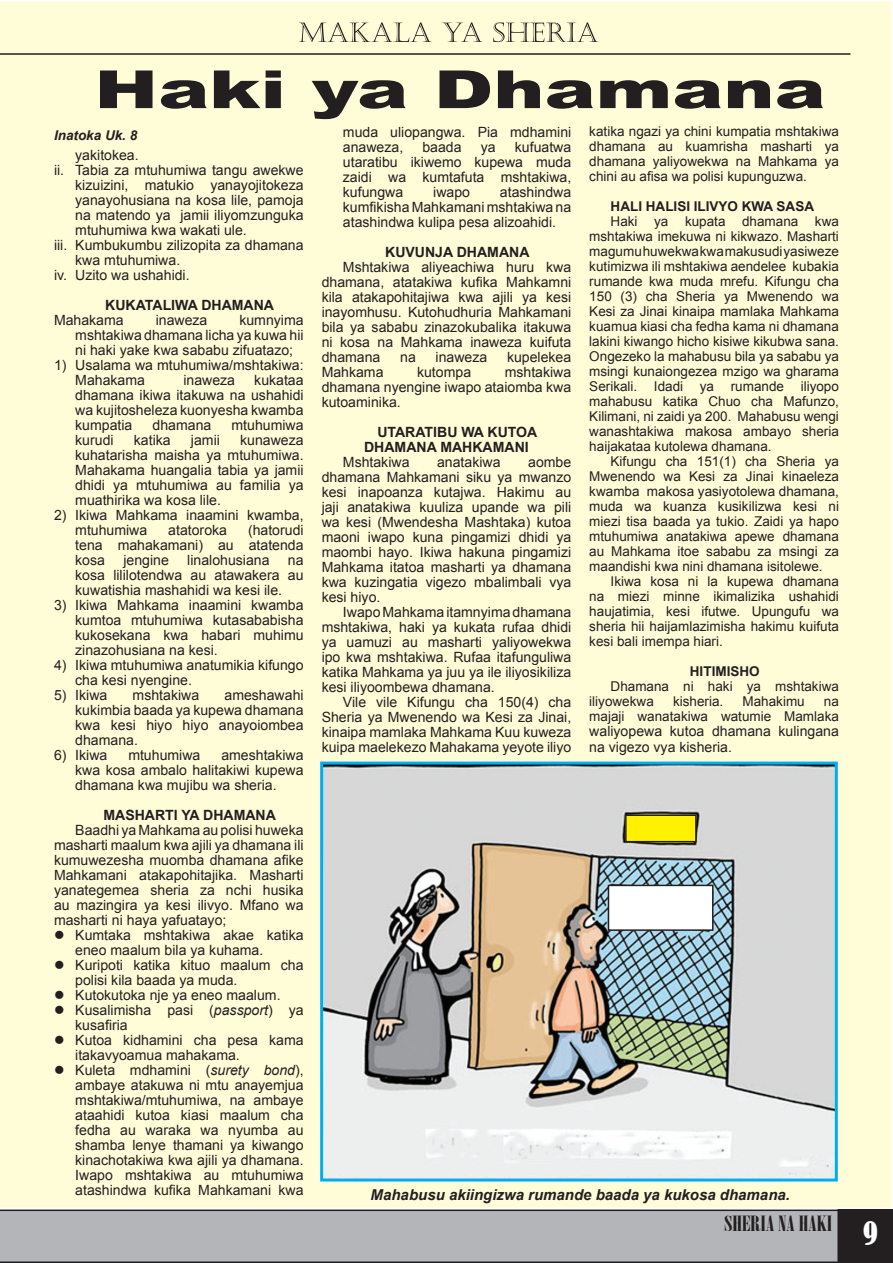
<style>
.page{position:relative;width:893px;height:1263px;background:#fff}
.page>*{position:absolute;margin:0;border:0;box-sizing:border-box;transform-origin:0 0}
.t1{font:900 52.5px "Arial";color:#231f20;scale:1.46 1}
.t2{font:condensed 30px "Bernard";color:#fff}
.t3{font:21px "Onyx";color:#231f20;scale:1.3 1}
.t4{font:italic 700 15px "Arial";color:#231f20}
.t5{font:14.1px/15px "Arial";color:#231f20;text-align:justify}
.t6{font:700 14.1px/15px "Arial";color:#231f20}
.t7{font:13.5px/15px "Arial";color:#231f20;text-align:justify}
.t8{font:700 13.5px "Arial";color:#231f20}
.t9{font:italic 700 13.5px "Arial";color:#231f20}
.s1{font-style:italic}
</style>
<div class="page">
<svg style="left:0;top:1209px;width:837px;height:54px;background:#acadb0"></svg>
<div style="left:837px;top:1209px;width:56px;height:54px;background:#231f20"></div>
<div style="left:0;top:1px;width:892px;height:1207px;background:#fffcd8"></div>
<hr style="left:0;top:53px;width:850px;height:2px;background:#231f20">
<svg style="left:299px;top:22px;width:299px;height:20px;background:#dad7b9"></svg>
<img style="left:324px;top:765px;width:510px;height:412px">
<div style="left:320px;top:761px;width:518px;height:420px;border:3px solid #00aeef"></div>
<div style="left:608px;top:885px;width:105px;height:45px;background:#fff"></div>
<div style="left:608px;top:885px;width:105px;height:46px;border:2px solid #231f20"></div>
<div style="left:626px;top:815px;width:70px;height:27px;background:#fff101"></div>
<div style="left:625px;top:814px;width:72px;height:28px;border:2px solid #231f20"></div>
<h1 class="t1" style="left:94px;top:51px;width:502px">Haki ya Dhamana</h1>
<p class="t5" style="left:75px;top:147px;width:65px">yakitokea.</p>
<p class="t5" style="left:54px;top:162px;width:251px">ii. Tabia za mtuhumiwa tangu awekwe</p>
<p class="t5" style="left:75px;top:177px;width:230px">kizuizini, matukio yanayojitokeza</p>
<p class="t5" style="left:75px;top:192px;width:230px">yanayohusiana na kosa lile, pamoja</p>
<p class="t5" style="left:75px;top:207px;width:230px">na matendo ya jamii iliyomzunguka</p>
<p class="t5" style="left:75px;top:222px;width:173px">mtuhumiwa kwa wakati ule.</p>
<p class="t5" style="left:54px;top:237px;width:251px">iii. Kumbukumbu zilizopita za dhamana</p>
<p class="t5" style="left:75px;top:252px;width:106px">kwa mtuhumiwa.</p>
<p class="t5" style="left:54px;top:267px;width:137px">iv. Uzito wa ushahidi.</p>
<p class="t6" style="left:105px;top:298px;width:170px">KUKATALIWA DHAMANA</p>
<p class="t5" style="left:54px;top:312px;width:71px">Mahakama</p>
<p class="t5" style="left:156px;top:312px;width:53px">inaweza</p>
<p class="t7" style="left:589px;top:124px;width:251px">katika ngazi ya chini kumpatia mshtakiwa dhamana au kuamrisha masharti ya dhamana yaliyowekwa na Mahkama ya chini au afisa wa polisi kupunguzwa.</p>
<p class="t8" style="left:611px;top:198px;width:205px">HALI HALISI ILIVYO KWA SASA</p>
<p class="t7" style="left:589px;top:214px;width:251px;text-indent:21px">Haki ya kupata dhamana kwa mshtakiwa imekuwa ni kikwazo. Masharti magumu huwekwa kwa makusudi yasiweze kutimizwa ili mshtakiwa aendelee kubakia rumande kwa muda mrefu. Kifungu cha 150 (3) cha Sheria ya Mwenendo wa Kesi za Jinai kinaipa mamlaka Mahkama kuamua kiasi cha fedha kama ni dhamana lakini kiwango hicho kisiwe kikubwa sana.<br>Ongezeko la mahabusu bila ya sababu ya msingi kunaiongezea mzigo wa gharama Serikali. Idadi ya rumande iliyopo mahabusu katika Chuo cha Mafunzo, Kilimani, ni zaidi ya 200. Mahabusu wengi wanashtakiwa makosa ambayo sheria haijakataa kutolewa dhamana.</p>
<p class="t7" style="left:589px;top:454px;width:251px;text-indent:21px">Kifungu cha 151(1) cha Sheria ya Mwenendo wa Kesi za Jinai kinaeleza kwamba makosa yasiyotolewa dhamana, muda wa kuanza kusikilizwa kesi ni miezi tisa baada ya tukio. Zaidi ya hapo mtuhumiwa anatakiwa apewe dhamana au Mahkama itoe sababu za msingi za maandishi kwa nini dhamana isitolewe.</p>
<p class="t7" style="left:589px;top:574px;width:251px;text-indent:21px">Ikiwa kosa ni la kupewa dhamana na miezi minne ikimalizika ushahidi haujatimia, kesi ifutwe. Upungufu wa sheria hii haijamlazimisha hakimu kuifuta kesi bali imempa hiari.</p>
<p class="t8" style="left:690px;top:663px;width:71px">HITIMISHO</p>
<p class="t7" style="left:589px;top:679px;width:251px;text-indent:21px">Dhamana ni haki ya mshtakiwa iliyowekwa</p>
<p class="t5" style="left:343px;top:124px;width:230px">muda uliopangwa. Pia mdhamini anaweza,</p>
<p class="t9" style="left:54px;top:126px;width:85px">Inatoka Uk. 8</p>
<p class="t5" style="left:343px;top:139px;width:230px;text-indent:172px">kufuatwa utaratibu ikiwemo kupewa muda zaidi wa kumtafuta mshtakiwa, kufungwa</p>
<p class="t5" style="left:422px;top:139px;width:41px">baada</p>
<p class="t5" style="left:481px;top:139px;width:16px">ya</p>
<p class="t5" style="left:343px;top:184px;width:230px;text-indent:157px">atashindwa kumfikisha Mahkamani mshtakiwa na atashindwa kulipa pesa alizoahidi.</p>
<p class="t6" style="left:385px;top:245px;width:146px">KUVUNJA DHAMANA</p>
<p class="t5" style="left:322px;top:259px;width:251px;text-indent:21px">Mshtakiwa aliyeachiwa huru kwa dhamana, atatakiwa kufika Mahkamni kila atakapohitajiwa kwa ajili ya kesi inayomhusu. Kutohudhuria Mahkamani bila ya sababu zinazokubalika itakuwa ni kosa na Mahkama inaweza kuifuta dhamana</p>
<p class="t5" style="left:433px;top:184px;width:38px">iwapo</p>
<p class="t5" style="left:75px;top:312px;width:230px;text-indent:164px">kumnyima mshtakiwa dhamana licha ya kuwa hii ni haki yake kwa sababu zifuatazo;</p>
<p class="t5" style="left:75px;top:357px;width:230px;text-indent:-21px">1) Usalama wa mtuhumiwa/mshtakiwa:<br>Mahakama</p>
<p class="t5" style="left:400px;top:349px;width:17px">na</p>
<p class="t5" style="left:436px;top:349px;width:53px">inaweza</p>
<p class="t5" style="left:507px;top:349px;width:66px">kupelekea</p>
<p class="t5" style="left:322px;top:364px;width:251px;text-indent:183px">mshtakiwa dhamana nyengine iwapo ataiomba kwa kutoaminika.</p>
<p class="t6" style="left:364px;top:425px;width:175px;text-indent:13px">UTARATIBU WA KUTOA<br>DHAMANA MAHKAMANI</p>
<p class="t5" style="left:343px;top:454px;width:68px">Mshtakiwa</p>
<p class="t5" style="left:437px;top:454px;width:65px">anatakiwa</p>
<p class="t5" style="left:322px;top:364px;width:63px">Mahkama</p>
<p class="t5" style="left:417px;top:364px;width:56px">kutompa</p>
<p class="t5" style="left:75px;top:372px;width:230px;text-indent:179px">kukataa dhamana ikiwa itakuwa na ushahidi wa kujitosheleza kuonyesha kwamba kumpatia</p>
<p class="t5" style="left:183px;top:372px;width:53px">inaweza</p>
<p class="t5" style="left:153px;top:417px;width:60px">dhamana</p>
<p class="t5" style="left:232px;top:417px;width:74px">mtuhumiwa</p>
<p class="t5" style="left:75px;top:432px;width:230px;text-indent:165px">kunaweza kuhatarisha maisha ya mtuhumiwa.<br>Mahakama huangalia tabia ya jamii dhidi ya mtuhumiwa au familia ya muathirika wa kosa lile.</p>
<p class="t5" style="left:75px;top:507px;width:230px;text-indent:-21px">2) Ikiwa Mahkama inaamini kwamba, mtuhumiwa</p>
<p class="t5" style="left:75px;top:432px;width:40px">kurudi</p>
<p class="t5" style="left:134px;top:432px;width:38px">katika</p>
<p class="t5" style="left:191px;top:432px;width:30px">jamii</p>
<p class="t5" style="left:322px;top:454px;width:251px;text-indent:207px">aombe dhamana Mahkamani siku ya mwanzo kesi inapoanza kutajwa. Hakimu au jaji anatakiwa kuuliza upande wa pili wa kesi (Mwendesha Mashtaka) kutoa maoni iwapo kuna pingamizi dhidi ya maombi hayo. Ikiwa hakuna pingamizi Mahkama itatoa masharti ya dhamana kwa kuzingatia vigezo mbalimbali vya kesi hiyo.</p>
<p class="t5" style="left:322px;top:604px;width:251px;text-indent:21px">Iwapo Mahkama itamnyima dhamana mshtakiwa, haki ya kukata rufaa dhidi ya uamuzi au masharti yaliyowekwa ipo kwa mshtakiwa. Rufaa itafunguliwa katika Mahkama ya juu ya ile iliyosikiliza kesi iliyoombewa dhamana.</p>
<p class="t5" style="left:322px;top:694px;width:251px;text-indent:21px">Vile vile Kifungu cha 150(4) cha Sheria ya Mwenendo wa Kesi za Jinai, kinaipa mamlaka Mahkama Kuu kuweza kuipa maelekezo Mahakama yeyote iliyo</p>
<p class="t5" style="left:75px;top:522px;width:230px;text-indent:173px">(hatorudi tena mahakamani) au atatenda kosa</p>
<p class="t5" style="left:168px;top:522px;width:60px">atatoroka</p>
<p class="t5" style="left:123px;top:552px;width:47px">jengine</p>
<p class="t5" style="left:187px;top:552px;width:84px">linalohusiana</p>
<p class="t5" style="left:75px;top:552px;width:230px;text-indent:213px">na kosa lililotendwa au atawakera au kuwatishia mashahidi wa kesi ile.</p>
<p class="t5" style="left:75px;top:597px;width:230px;text-indent:-21px">3) Ikiwa Mahkama inaamini kwamba kumtoa mtuhumiwa kutasababisha kukosekana kwa habari muhimu zinazohusiana na kesi.</p>
<p class="t5" style="left:75px;top:657px;width:230px;text-indent:-21px">4) Ikiwa mtuhumiwa anatumikia kifungo cha kesi nyengine.</p>
<p class="t5" style="left:54px;top:687px;width:55px">5) Ikiwa</p>
<p class="t5" style="left:133px;top:687px;width:68px">mshtakiwa</p>
<p class="t5" style="left:75px;top:687px;width:230px;text-indent:149px">ameshawahi kukimbia baada ya kupewa dhamana kwa kesi hiyo hiyo anayoiombea dhamana.</p>
<p class="t5" style="left:54px;top:747px;width:55px">6) Ikiwa</p>
<p class="t5" style="left:128px;top:747px;width:74px">mtuhumiwa</p>
<p class="t7" style="left:673px;top:694px;width:52px">kisheria.</p>
<p class="t7" style="left:742px;top:694px;width:64px">Mahakimu</p>
<p class="t7" style="left:589px;top:694px;width:251px;text-align:right">na<br>majaji wanatakiwa watumie Mamlaka</p>
<p class="t5" style="left:589px;top:724px;width:251px;line-height:15.5px">waliyopewa kutoa dhamana kulingana na vigezo vya kisheria.</p>
<p class="t5" style="left:75px;top:747px;width:230px;text-indent:146px">ameshtakiwa kwa kosa ambalo halitakiwi kupewa dhamana kwa mujibu wa sheria.</p>
<p class="t6" style="left:103px;top:808px;width:174px">MASHARTI YA DHAMANA</p>
<p class="t5" style="left:54px;top:822px;width:251px;text-indent:21px">Baadhi ya Mahkama au polisi huweka masharti maalum kwa ajili ya dhamana ili kumuwezesha muomba dhamana afike Mahkamani atakapohitajika. Masharti yanategemea sheria za nchi husika au mazingira ya kesi ilivyo. Mfano wa masharti ni haya yafuatayo;</p>
<p class="t5" style="left:75px;top:927px;width:230px;text-indent:-21px">● Kumtaka mshtakiwa akae katika eneo maalum bila ya kuhama.</p>
<p class="t5" style="left:75px;top:957px;width:230px;text-indent:-21px">● Kuripoti katika kituo maalum cha polisi kila baada ya muda.</p>
<p class="t5" style="left:54px;top:987px;width:228px">● Kutokutoka nje ya eneo maalum.</p>
<p class="t5" style="left:75px;top:1002px;width:230px;text-indent:-21px">● Kusalimisha pasi (<span class="s1">passport</span>) ya kusafiria</p>
<p class="t5" style="left:75px;top:1032px;width:230px;text-indent:-21px">● Kutoa kidhamini cha pesa kama itakavyoamua mahakama.</p>
<p class="t5" style="left:75px;top:1062px;width:230px;text-indent:-21px">● Kuleta mdhamini (<span class="s1">surety bond</span>), ambaye atakuwa ni mtu anayemjua mshtakiwa/mtuhumiwa, na ambaye ataahidi kutoa kiasi maalum cha fedha au waraka wa nyumba au shamba lenye thamani ya kiwango kinachotakiwa kwa ajili ya dhamana.<br>Iwapo mshtakiwa au mtuhumiwa atashindwa kufika Mahkamani kwa</p>
<p class="t4" style="left:371px;top:1185px;width:421px">Mahabusu akiingizwa rumande baada ya kukosa dhamana.</p>
<h3 class="t3" style="left:724px;top:1211px;width:85px">SHERIA NA HAKI</h3>
<h2 class="t2" style="left:863px;top:1216px;width:16px">9</h2>
</div>
